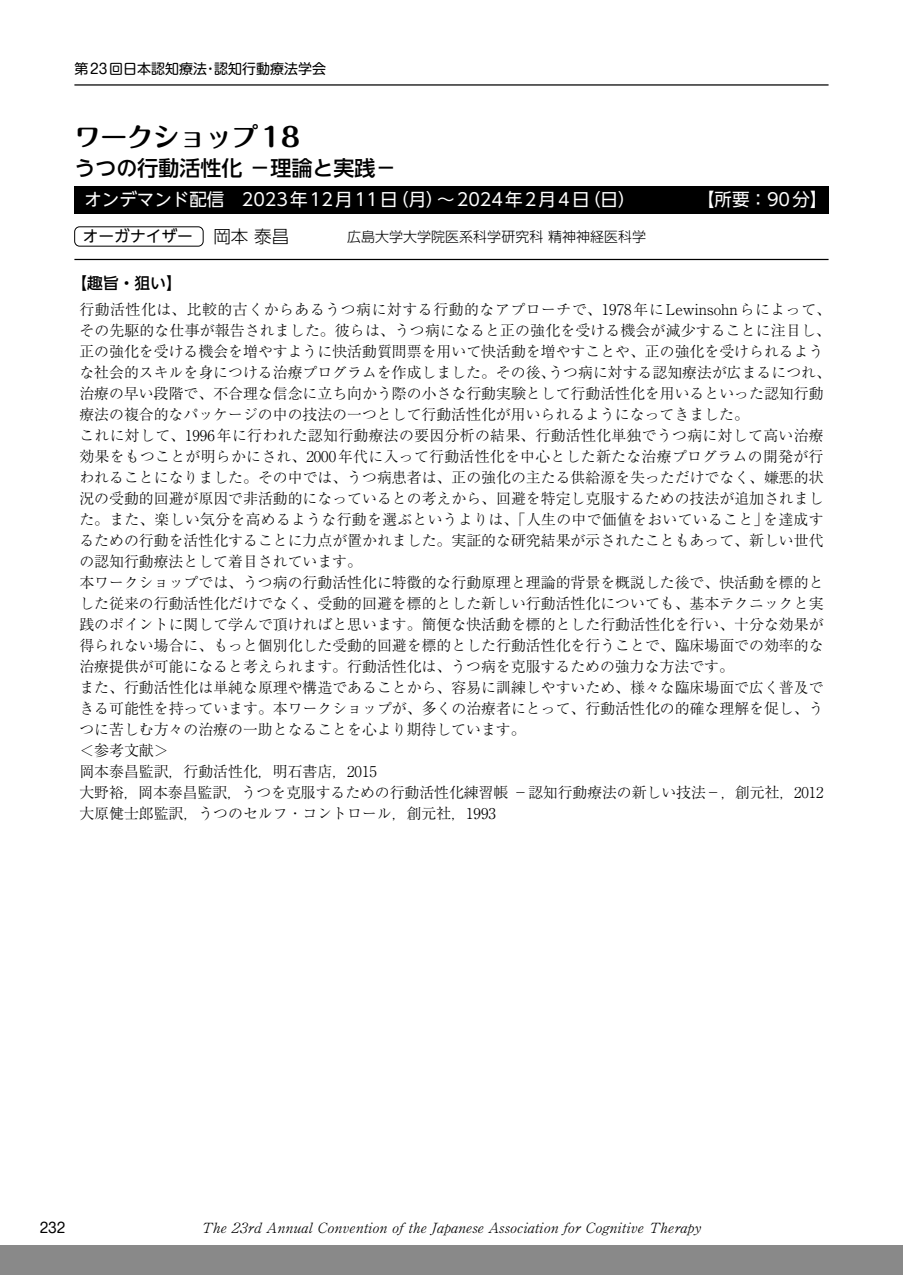
<style>
.page{position:relative;width:903px;height:1275px;background:#fff}
.page>*{position:absolute;margin:0;border:0;box-sizing:border-box;transform-origin:0 0}
.t1{font:700 26.25px "Maru Fo Pro";color:#000}
.t2{font:500 21px "UD Shin Go NT Pro";color:#000}
.t3{font:17.5px "UD Shin Go NT Pro";color:#fff}
.t4{font:15.75px "UD Shin Go NT Pro";color:#000}
.t5{font:500 15.75px "UD Shin Go NT Pro";color:#000}
.t6{font:300 14.88px/21px "Ryumin Pro";color:#000}
.t7{font:300 14px "Ryumin Pro";color:#000}
.t8{font:14px "Shin M Go Pro";color:#000}
.t9{font:300 14px "UD Shin Go NT Pro";color:#000}
.s1{font-weight:300;font-size:17.5px}
</style>
<div class="page">
<div style="left:0;top:1245px;width:903px;height:30px;background:#898989"></div>
<hr style="left:74px;top:84px;width:754px;height:2px;background:#000">
<div style="left:74px;top:186px;width:754px;height:27px;background:#000"></div>
<hr style="left:74px;top:259px;width:754px;height:1px;background:#000">
<div style="left:74px;top:227px;width:129px;height:19px;border:1px solid #000;border-radius:5px"></div>
<p class="t8" style="left:74px;top:58px;width:253px">第 23回日本認知療法・認知行動療法学会</p>
<h1 class="t1" style="left:74px;top:116px;width:227px">ワークショップ18</h1>
<h2 class="t2" style="left:74px;top:151px;width:317px">うつの行動活性化 －理論と実践－</h2>
<p class="t3" style="left:84px;top:186px;width:553px">オンデマンド配信　2023年12月11日（月）〜2024年2月4日（日）</p>
<p class="t3" style="left:697px;top:186px;width:132px">【所要：90分】</p>
<p class="t4" style="left:83px;top:224px;width:208px">オーガナイザー <span class="s1">岡本 泰昌</span></p>
<p class="t9" style="left:347px;top:225px;width:300px">広島大学大学院医系科学研究科 精神神経医科学</p>
<p class="t5" style="left:71px;top:271px;width:112px">【趣旨・狙い】</p>
<p class="t6" style="left:79px;top:297px;width:753px">行動活性化は、比較的古くからあるうつ病に対する行動的なアプローチで、1978年にLewinsohnらによって、その先駆的な仕事が報告されました。彼らは、うつ病になると正の強化を受ける機会が減少することに注目し、正の強化を受ける機会を増やすように快活動質問票を用いて快活動を増やすことや、正の強化を受けられるような社会的スキルを身につける治療プログラムを作成しました。その後、うつ病に対する認知療法が広まるにつれ、治療の早い段階で、不合理な信念に立ち向かう際の小さな行動実験として行動活性化を用いるといった認知行動療法の複合的なパッケージの中の技法の一つとして行動活性化が用いられるようになってきました。<br>これに対して、1996年に行われた認知行動療法の要因分析の結果、行動活性化単独でうつ病に対して高い治療効果をもつことが明らかにされ、2000年代に入って行動活性化を中心とした新たな治療プログラムの開発が行われることになりました。その中では、うつ病患者は、正の強化の主たる供給源を失っただけでなく、嫌悪的状況の受動的回避が原因で非活動的になっているとの考えから、回避を特定し克服するための技法が追加されました。また、楽しい気分を高めるような行動を選ぶというよりは、「人生の中で価値をおいていること」を達成するための行動を活性化することに力点が置かれました。実証的な研究結果が示されたこともあって、新しい世代の認知行動療法として着目されています。<br>本ワークショップでは、うつ病の行動活性化に特徴的な行動原理と理論的背景を概説した後で、快活動を標的とした従来の行動活性化だけでなく、受動的回避を標的とした新しい行動活性化についても、基本テクニックと実践のポイントに関して学んで頂ければと思います。簡便な快活動を標的とした行動活性化を行い、十分な効果が得られない場合に、もっと個別化した受動的回避を標的とした行動活性化を行うことで、臨床場面での効率的な治療提供が可能になると考えられます。行動活性化は、うつ病を克服するための強力な方法です。<br>また、行動活性化は単純な原理や構造であることから、容易に訓練しやすいため、様々な臨床場面で広く普及できる可能性を持っています。本ワークショップが、多くの治療者にとって、行動活性化の的確な理解を促し、うつに苦しむ方々の治療の一助となることを心より期待しています。<br>＜参考文献＞<br>岡本泰昌監訳，行動活性化，明石書店，2015<br>大野裕，岡本泰昌監訳，うつを克服するための行動活性化練習帳 −認知行動療法の新しい技法−，創元社，2012大原健士郎監訳，うつのセルフ・コントロール，創元社，1993</p>
<p class="t8" style="left:40px;top:1216px;width:27px">232</p>
<p class="t7" style="left:201px;top:1216px;width:502px">The 23rd Annual Convention of the Japanese Association for Cognitive Therapy</p>
</div>
